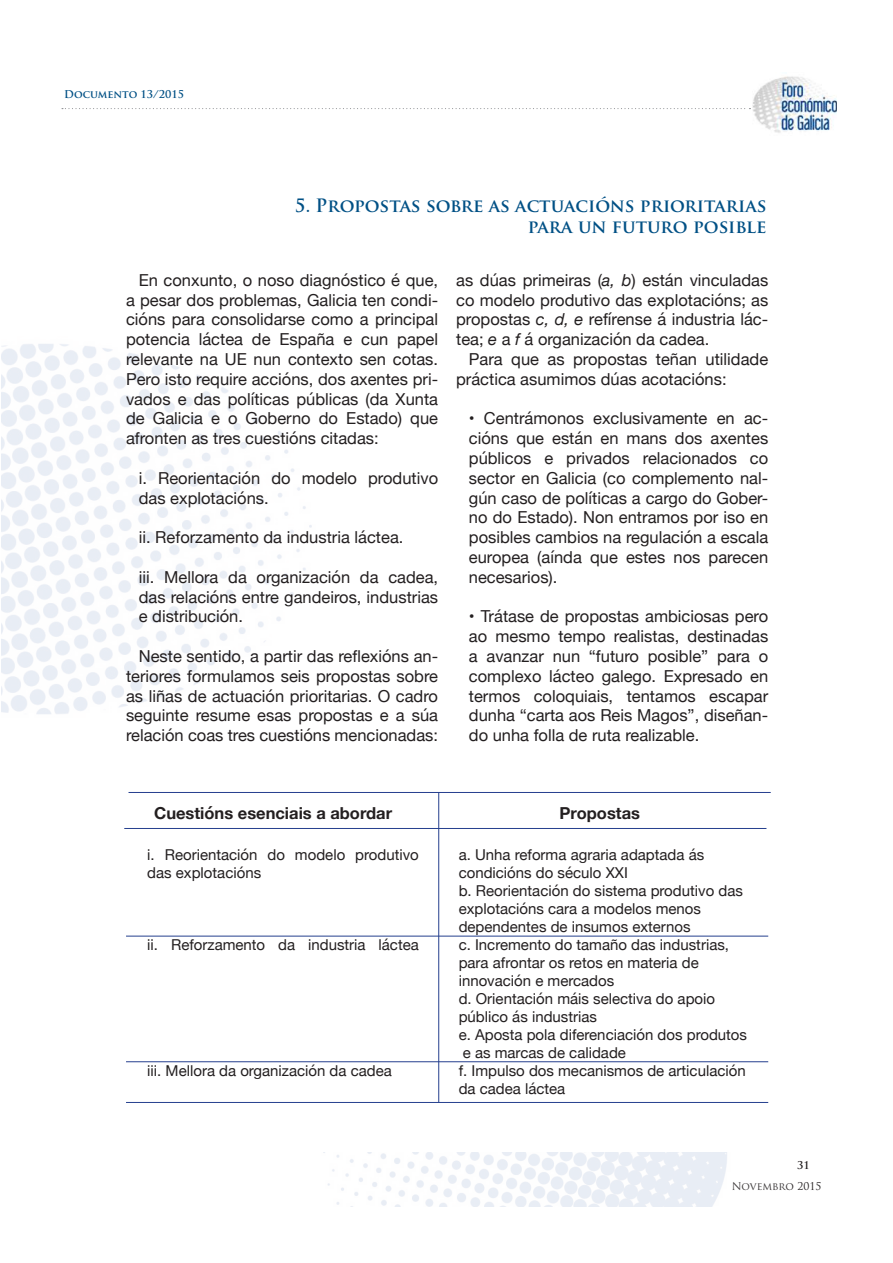
<style>
.page{position:relative;width:893px;height:1263px;background:#fff}
.page>*{position:absolute;margin:0;border:0;box-sizing:border-box;transform-origin:0 0}
.t1{font:700 18px/21.6px "Trajan Pro";color:#005085;text-align:right}
.t2{font:16.5px/19.8px "Helvetica Neue";color:#231f20;text-align:justify}
.t3{font:700 16.5px "Helvetica Neue";color:#231f20}
.t4{font:15px/18px "Helvetica Neue";color:#231f20}
.t5{font:700 10.5px "Trajan Pro";color:#005085}
.t6{font:10.5px "Trajan Pro";color:#231f20}
.t7{font:700 10.5px "Trajan Pro";color:#231f20}
.s1{font-style:italic}
</style>
<div class="page">
<svg style="left:62px;top:108px;width:688px;height:1px"></svg>
<img style="left:752px;top:76px;width:85px;height:57px">
<img style="left:323px;top:1152px;width:404px;height:54px">
<img style="left:1px;top:344px;width:311px;height:370px">
<hr style="left:126px;top:936px;width:642px;height:1px;background:#253f8e">
<hr style="left:126px;top:1102px;width:642px;height:1px;background:#253f8e">
<hr style="left:124px;top:828px;width:642px;height:1px;background:#253f8e">
<hr style="left:129px;top:792px;width:642px;height:1px;background:#253f8e">
<hr style="left:126px;top:1061px;width:642px;height:1px;background:#253f8e">
<hr style="left:438px;top:792px;width:1px;height:310px;background:#253f8e">
<p class="t5" style="left:64px;top:88px;width:121px">Documento 13/2015</p>
<p class="t1" style="left:295px;top:195px;width:473px">5. Propostas sobre as actuacións prioritarias para un futuro posible</p>
<p class="t2" style="left:126px;top:271px;width:314px;text-indent:13px">En conxunto, o noso diagnóstico é que, a pesar dos problemas, Galicia ten condi&shy;cións para consolidarse como a principal potencia láctea de España e cun papel relevante na UE nun contexto sen cotas.<br>Pero isto require accións, dos axentes pri&shy;vados e das políticas públicas (da Xunta de Galicia e o Goberno do Estado) que afronten as tres cuestións citadas:</p>
<p class="t2" style="left:139px;top:469px;width:301px">i. Reorientación do modelo produtivo das explotacións.</p>
<p class="t2" style="left:139px;top:528px;width:266px">ii. Reforzamento da industria láctea.</p>
<p class="t2" style="left:139px;top:568px;width:301px">iii. Mellora da organización da cadea, das relacións entre gandeiros, industrias e distribución.</p>
<p class="t2" style="left:126px;top:647px;width:314px;text-indent:13px">Neste sentido, a partir das reflexións an&shy;teriores formulamos seis propostas sobre as liñas de actuación prioritarias. O cadro seguinte resume esas propostas e a súa relación coas tres cuestións mencionadas:</p>
<p class="t2" style="left:456px;top:271px;width:314px">as dúas primeiras (<span class="s1">a, b</span>) están vinculadas co modelo produtivo das explotacións; as propostas <span class="s1">c, d, e</span> refírense á industria lác&shy;tea; <span class="s1">e</span> a <span class="s1">f</span> á organización da cadea.</p>
<p class="t2" style="left:456px;top:350px;width:314px;text-indent:13px">Para que as propostas teñan utilidade práctica asumimos dúas acotacións:</p>
<p class="t2" style="left:469px;top:410px;width:301px">• Centrámonos exclusivamente en ac&shy;cións que están en mans dos axentes públicos e privados relacionados co sector en Galicia (co complemento nal&shy;gún caso de políticas a cargo do Gober&shy;no do Estado). Non entramos por iso en posibles cambios na regulación a escala europea (aínda que estes nos parecen necesarios).</p>
<p class="t2" style="left:469px;top:608px;width:301px">• Trátase de propostas ambiciosas pero ao mesmo tempo realistas, destinadas a avanzar nun “futuro posible” para o complexo lácteo galego. Expresado en termos coloquiais, tentamos escapar dunha “carta aos Reis Magos”, diseñan&shy;do unha folla de ruta realizable.</p>
<p class="t3" style="left:154px;top:800px;width:239px">Cuestións esenciais a abordar</p>
<p class="t3" style="left:560px;top:800px;width:82px">Propostas</p>
<p class="t4" style="left:459px;top:847px;width:290px">a. Unha reforma agraria adaptada ás condicións do século XXI<br>b. Reorientación do sistema produtivo das explotacións cara a modelos menos dependentes de insumos externos<br>c. Incremento do tamaño das industrias, para afrontar os retos en materia de innovación e mercados<br>d. Orientación máis selectiva do apoio público ás industrias<br>e. Aposta pola diferenciación dos produtos e as marcas de calidade<br>f. Impulso dos mecanismos de articulación da cadea láctea</p>
<p class="t4" style="left:147px;top:847px;width:273px">i. Reorientación do modelo produtivo das explotacións</p>
<p class="t4" style="left:147px;top:937px;width:273px">ii. Reforzamento da industria láctea</p>
<p class="t4" style="left:147px;top:1063px;width:246px">iii. Mellora da organización da cadea</p>
<p class="t7" style="left:797px;top:1159px;width:14px">31</p>
<p class="t6" style="left:732px;top:1180px;width:91px">Novembro 2015</p>
</div>
